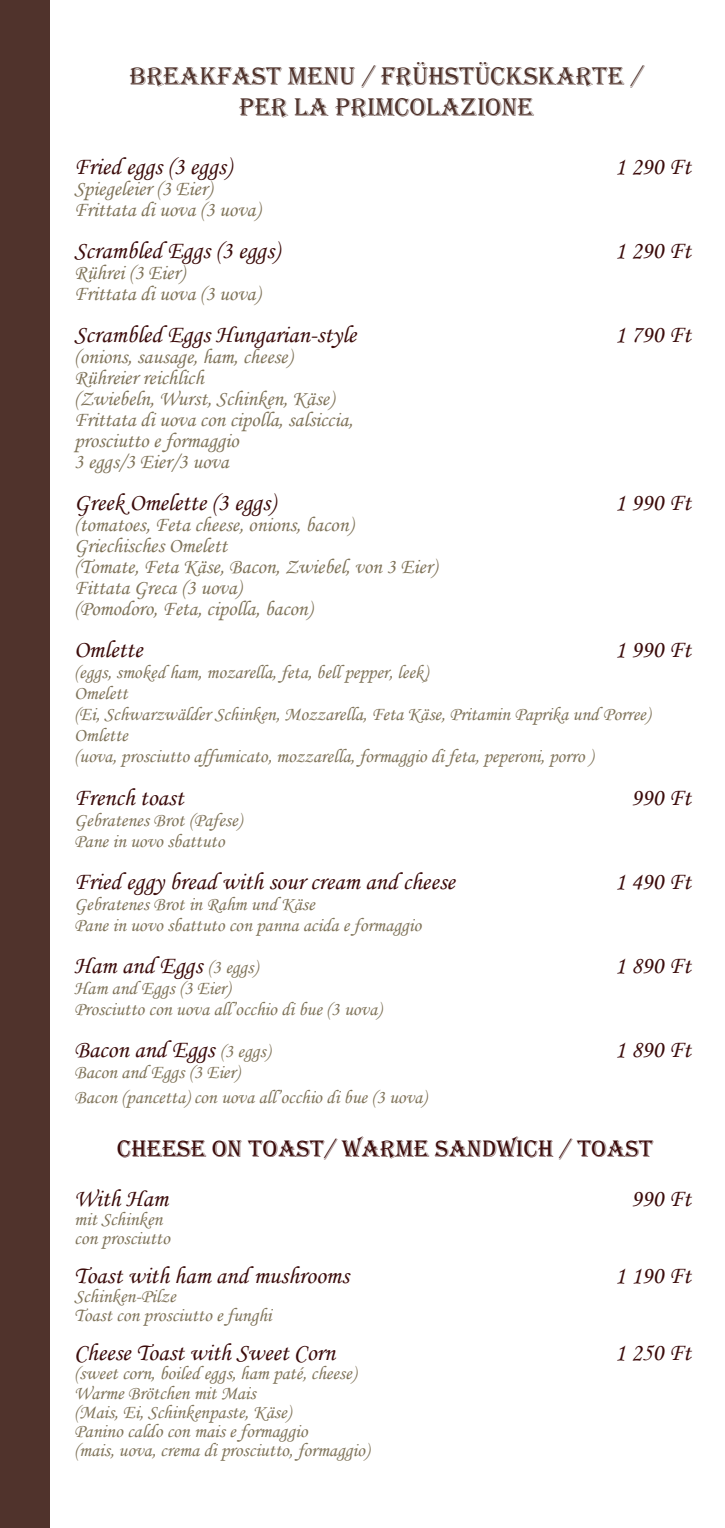
<style>
.page{position:relative;width:725px;height:1528px;background:#fff}
.page>*{position:absolute;margin:0;border:0;box-sizing:border-box;transform-origin:0 0}
.t1{font:26.25px "Algerian";color:#50332c}
.Ételnév{font:24.5px "Monotype Corsiva";color:#3c0c0b}
.Ételnév-2{font:24.5px "Algerian";color:#3c0c0b}
.Ételnév-3{font:21px "Monotype Corsiva";color:#80745a}
.Ételnév-4{font:19.25px "Monotype Corsiva";color:#80745a}
.s1{font-size:19.25px;color:#80745a}
</style>
<div class="page">
<div style="left:0;top:0;width:50px;height:1528px;background:#50332c"></div>
<p class="t1" style="left:130px;top:61px;width:515px">BREAKFAST MENU / FRÜHSTÜCKSKARTE /</p>
<p class="t1" style="left:239px;top:93px;width:296px">PER LA PRIMCOLAZIONE</p>
<p class="Ételnév" style="left:74px;top:152px;width:158px">Fried eggs (3 eggs)</p>
<p class="Ételnév" style="left:614px;top:152px;width:77px">1 290 Ft</p>
<p class="Ételnév-3" style="left:74px;top:176px;width:139px">Spiegeleier (3 Eier)</p>
<p class="Ételnév-3" style="left:74px;top:197px;width:187px">Frittata di uova (3 uova)</p>
<p class="Ételnév" style="left:74px;top:236px;width:206px">Scrambled Eggs (3 eggs)</p>
<p class="Ételnév" style="left:614px;top:236px;width:77px">1 290 Ft</p>
<p class="Ételnév-3" style="left:74px;top:260px;width:112px">Rührei (3 Eier)</p>
<p class="Ételnév-3" style="left:74px;top:281px;width:187px">Frittata di uova (3 uova)</p>
<p class="Ételnév" style="left:74px;top:320px;width:283px">Scrambled Eggs Hungarian-style</p>
<p class="Ételnév" style="left:614px;top:320px;width:77px">1 790 Ft</p>
<p class="Ételnév-3" style="left:74px;top:344px;width:219px">(onions, sausage, ham, cheese)</p>
<p class="Ételnév-3" style="left:74px;top:365px;width:131px">Rühreier reichlich</p>
<p class="Ételnév-3" style="left:74px;top:386px;width:261px">(Zwiebeln, Wurst, Schinken, Käse)</p>
<p class="Ételnév-3" style="left:74px;top:407px;width:280px">Frittata di uova con cipolla, salsiccia,</p>
<p class="Ételnév-3" style="left:74px;top:428px;width:166px">prosciutto e formaggio</p>
<p class="Ételnév-3" style="left:74px;top:449px;width:156px">3 eggs/3 Eier/3 uova</p>
<p class="Ételnév" style="left:74px;top:488px;width:202px">Greek Omelette (3 eggs)</p>
<p class="Ételnév" style="left:614px;top:488px;width:77px">1 990 Ft</p>
<p class="Ételnév-3" style="left:74px;top:512px;width:280px">(tomatoes, Feta cheese, onions, bacon)</p>
<p class="Ételnév-3" style="left:74px;top:533px;width:154px">Griechisches Omelett</p>
<p class="Ételnév-3" style="left:74px;top:554px;width:364px">(Tomate, Feta Käse, Bacon, Zwiebel, von 3 Eier)</p>
<p class="Ételnév-3" style="left:74px;top:575px;width:168px">Fittata Greca (3 uova)</p>
<p class="Ételnév-3" style="left:74px;top:596px;width:239px">(Pomodoro, Feta, cipolla, bacon)</p>
<p class="Ételnév" style="left:74px;top:635px;width:70px">Omlette</p>
<p class="Ételnév" style="left:614px;top:635px;width:77px">1 990 Ft</p>
<p class="Ételnév-4" style="left:74px;top:661px;width:355px">(eggs, smoked ham, mozarella, feta, bell pepper, leek)</p>
<p class="Ételnév-4" style="left:74px;top:682px;width:55px">Omelett</p>
<p class="Ételnév-4" style="left:74px;top:703px;width:577px">(Ei, Schwarzwälder Schinken, Mozzarella, Feta Käse, Pritamin Paprika und Porree)</p>
<p class="Ételnév-4" style="left:74px;top:724px;width:55px">Omlette</p>
<p class="Ételnév-4" style="left:74px;top:745px;width:520px">(uova, prosciutto affumicato, mozzarella, formaggio di feta, peperoni, porro )</p>
<p class="Ételnév" style="left:74px;top:782px;width:111px">French toast</p>
<p class="Ételnév" style="left:630px;top:782px;width:61px">990 Ft</p>
<p class="Ételnév-4" style="left:74px;top:808px;width:169px">Gebratenes Brot (Pafese)</p>
<p class="Ételnév-4" style="left:74px;top:829px;width:152px">Pane in uovo sbattuto</p>
<p class="Ételnév" style="left:74px;top:866px;width:382px">Fried eggy bread with sour cream and cheese</p>
<p class="Ételnév" style="left:614px;top:866px;width:77px">1 490 Ft</p>
<p class="Ételnév-4" style="left:74px;top:892px;width:242px">Gebratenes Brot in Rahm und Käse</p>
<p class="Ételnév-4" style="left:74px;top:913px;width:348px">Pane in uovo sbattuto con panna acida e formaggio</p>
<p class="Ételnév" style="left:74px;top:950px;width:185px">Ham and Eggs <span class="s1">(3 eggs)</span></p>
<p class="Ételnév" style="left:614px;top:950px;width:77px">1 890 Ft</p>
<p class="Ételnév-4" style="left:74px;top:976px;width:157px">Ham and Eggs (3 Eier)</p>
<p class="Ételnév-4" style="left:74px;top:997px;width:308px">Prosciutto con uova all’occhio di bue (3 uova)</p>
<p class="Ételnév" style="left:74px;top:1034px;width:197px">Bacon and Eggs <span class="s1">(3 eggs)</span></p>
<p class="Ételnév" style="left:614px;top:1034px;width:77px">1 890 Ft</p>
<p class="Ételnév-4" style="left:74px;top:1060px;width:167px">Bacon and Eggs (3 Eier)</p>
<p class="Ételnév-4" style="left:74px;top:1085px;width:353px">Bacon (pancetta) con uova all’occhio di bue (3 uova)</p>
<p class="Ételnév-2" style="left:117px;top:1135px;width:537px">CHEESE ON TOAST/ WARME SANDWICH / TOAST</p>
<p class="Ételnév" style="left:74px;top:1184px;width:95px">With Ham</p>
<p class="Ételnév" style="left:630px;top:1184px;width:61px">990 Ft</p>
<p class="Ételnév-4" style="left:74px;top:1208px;width:90px">mit Schinken</p>
<p class="Ételnév-4" style="left:74px;top:1227px;width:97px">con prosciutto</p>
<p class="Ételnév" style="left:74px;top:1261px;width:276px">Toast with ham and mushrooms</p>
<p class="Ételnév" style="left:614px;top:1261px;width:77px">1 190 Ft</p>
<p class="Ételnév-4" style="left:74px;top:1285px;width:103px">Schinken-Pilze</p>
<p class="Ételnév-4" style="left:74px;top:1304px;width:199px">Toast con prosciutto e funghi</p>
<p class="Ételnév" style="left:74px;top:1338px;width:262px">Cheese Toast with Sweet Corn</p>
<p class="Ételnév" style="left:614px;top:1338px;width:77px">1 250 Ft</p>
<p class="Ételnév-4" style="left:74px;top:1362px;width:283px">(sweet corn, boiled eggs, ham paté, cheese)</p>
<p class="Ételnév-4" style="left:74px;top:1381px;width:183px">Warme Brötchen mit Mais</p>
<p class="Ételnév-4" style="left:74px;top:1400px;width:218px">(Mais, Ei, Schinkenpaste, Käse)</p>
<p class="Ételnév-4" style="left:74px;top:1419px;width:234px">Panino caldo con mais e formaggio</p>
<p class="Ételnév-4" style="left:74px;top:1439px;width:296px">(mais, uova, crema di prosciutto, formaggio)</p>
</div>
